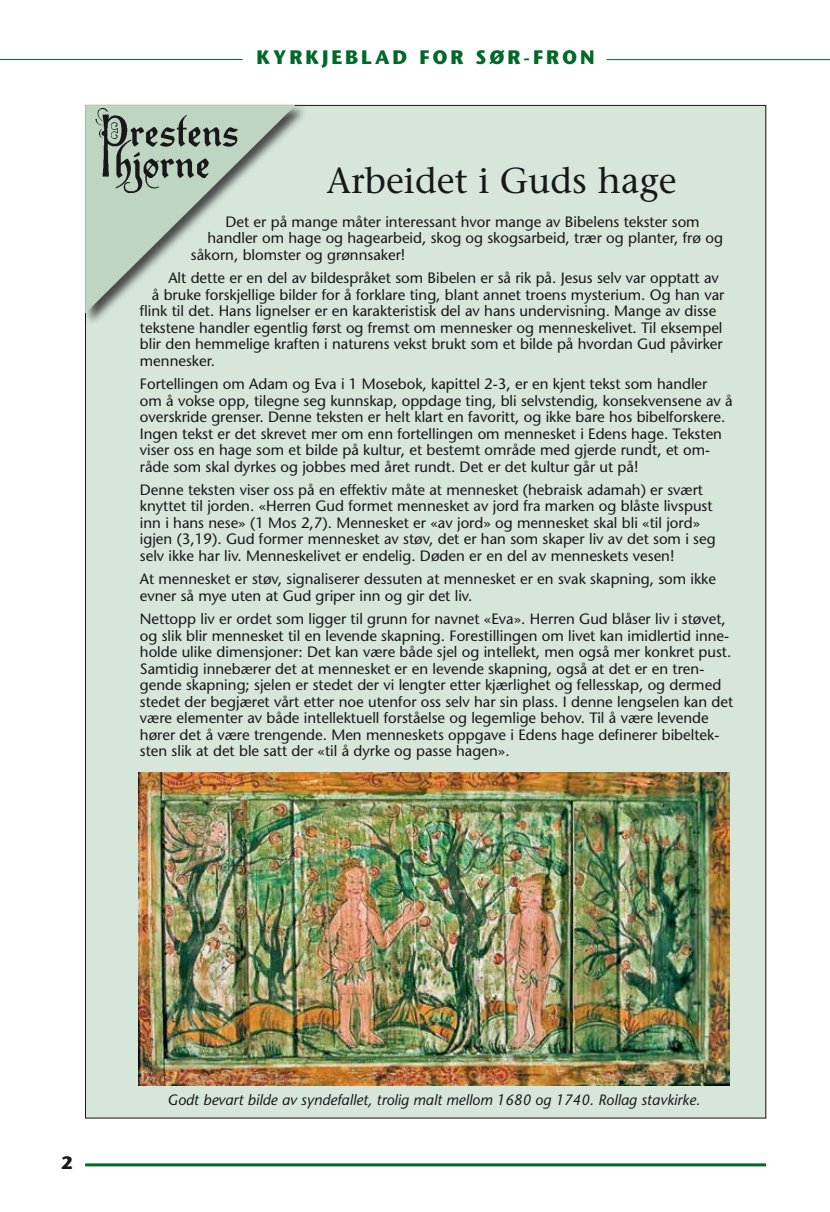
<style>
.page{position:relative;width:830px;height:1212px;background:#fff}
.page>*{position:absolute;margin:0;border:0;box-sizing:border-box;transform-origin:0 0}
.t1{font:500 36px "Stone Serif Std";color:#18171c}
.t2{font:700 19.5px "Stone Sans Std";letter-spacing:.15em;color:#00692a}
.t3{font:700 18px "Stone Sans Std";color:#18171c}
.t4{font:500 15px/16.5px "Stone Sans Std";color:#18171c}
.t5{font:italic 500 15px "Stone Sans Std";color:#18171c}
</style>
<div class="page">
<hr style="left:85px;top:1163px;width:680px;height:3px;background:#00692a">
<hr style="left:0;top:59px;width:242px;height:1px;background:#00692a">
<hr style="left:606px;top:59px;width:223px;height:1px;background:#00692a">
<div style="left:85px;top:105px;width:680px;height:1013px;background:#d6e6da"></div>
<div style="left:83px;top:103px;width:225px;height:223px;background:#18171c;opacity:.75"></div>
<svg style="left:85px;top:105px;width:210px;height:208px"></svg>
<img style="left:92px;top:108px;width:146px;height:84px">
<img style="left:138px;top:772px;width:591px;height:313px">
<h2 class="t2" style="left:256px;top:46px;width:339px">KYRKJEBLAD FOR SØR-FRON</h2>
<h1 class="t1" style="left:326px;top:159px;width:351px">Arbeidet i Guds hage</h1>
<p class="t4" style="left:225px;top:213px;width:475px">Det er på mange måter interessant hvor mange av Bibelens tekster som</p>
<p class="t4" style="left:207px;top:230px;width:516px">handler om hage og hagearbeid, skog og skogsarbeid, trær og planter, frø og</p>
<p class="t4" style="left:191px;top:246px;width:216px">såkorn, blomster og grønnsaker!</p>
<p class="t4" style="left:168px;top:270px;width:551px">Alt dette er en del av bildespråket som Bibelen er så rik på. Jesus selv var opptatt av</p>
<p class="t4" style="left:152px;top:286px;width:574px">å bruke forskjellige bilder for å forklare ting, blant annet troens mysterium. Og han var</p>
<p class="t4" style="left:140px;top:303px;width:577px">flink til det. Hans lignelser er en karakteristisk del av hans undervisning. Mange av disse</p>
<p class="t4" style="left:140px;top:319px;width:584px">tekstene handler egentlig først og fremst om mennesker og menneskelivet. Til eksempel</p>
<p class="t4" style="left:140px;top:336px;width:584px">blir den hemmelige kraften i naturens vekst brukt som et bilde på hvordan Gud påvirker</p>
<p class="t4" style="left:140px;top:352px;width:77px">mennesker.</p>
<p class="t4" style="left:140px;top:376px;width:594px">Fortellingen om Adam og Eva i 1 Mosebok, kapittel 2-3, er en kjent tekst som handler om å vokse opp, tilegne seg kunnskap, oppdage ting, bli selvstendig, konsekvensene av å overskride grenser. Denne teksten er helt klart en favoritt, og ikke bare hos bibelforskere.<br>Ingen tekst er det skrevet mer om enn fortellingen om mennesket i Edens hage. Teksten viser oss en hage som et bilde på kultur, et bestemt område med gjerde rundt, et om&shy;råde som skal dyrkes og jobbes med året rundt. Det er det kultur går ut på!</p>
<p class="t4" style="left:140px;top:481px;width:577px">Denne teksten viser oss på en effektiv måte at mennesket (hebraisk adamah) er svært knyttet til jorden. «Herren Gud formet mennesket av jord fra marken og blåste livspust inn i hans nese» (1 Mos 2,7). Mennesket er «av jord» og mennesket skal bli «til jord» igjen (3,19). Gud former mennesket av støv, det er han som skaper liv av det som i seg selv ikke har liv. Menneskelivet er endelig. Døden er en del av menneskets vesen!</p>
<p class="t4" style="left:140px;top:571px;width:577px">At mennesket er støv, signaliserer dessuten at mennesket er en svak skapning, som ikke evner så mye uten at Gud griper inn og gir det liv.</p>
<p class="t4" style="left:140px;top:610px;width:594px">Nettopp liv er ordet som ligger til grunn for navnet «Eva». Herren Gud blåser liv i støvet, og slik blir mennesket til en levende skapning. Forestillingen om livet kan imidlertid inne&shy;holde ulike dimensjoner: Det kan være både sjel og intellekt, men også mer konkret pust.<br>Samtidig innebærer det at mennesket er en levende skapning, også at det er en tren&shy;gende skapning; sjelen er stedet der vi lengter etter kjærlighet og fellesskap, og dermed stedet der begjæret vårt etter noe utenfor oss selv har sin plass. I denne lengselen kan det være elementer av både intellektuell forståelse og legemlige behov. Til å være levende hører det å være trengende. Men menneskets oppgave i Edens hage definerer bibeltek&shy;sten slik at det ble satt der «til å dyrke og passe hagen».</p>
<p class="t3" style="left:61px;top:1152px;width:13px">2</p>
<p class="t5" style="left:167px;top:1091px;width:534px">Godt bevart bilde av syndefallet, trolig malt mellom 1680 og 1740. Rollag stavkirke.</p>
</div>
